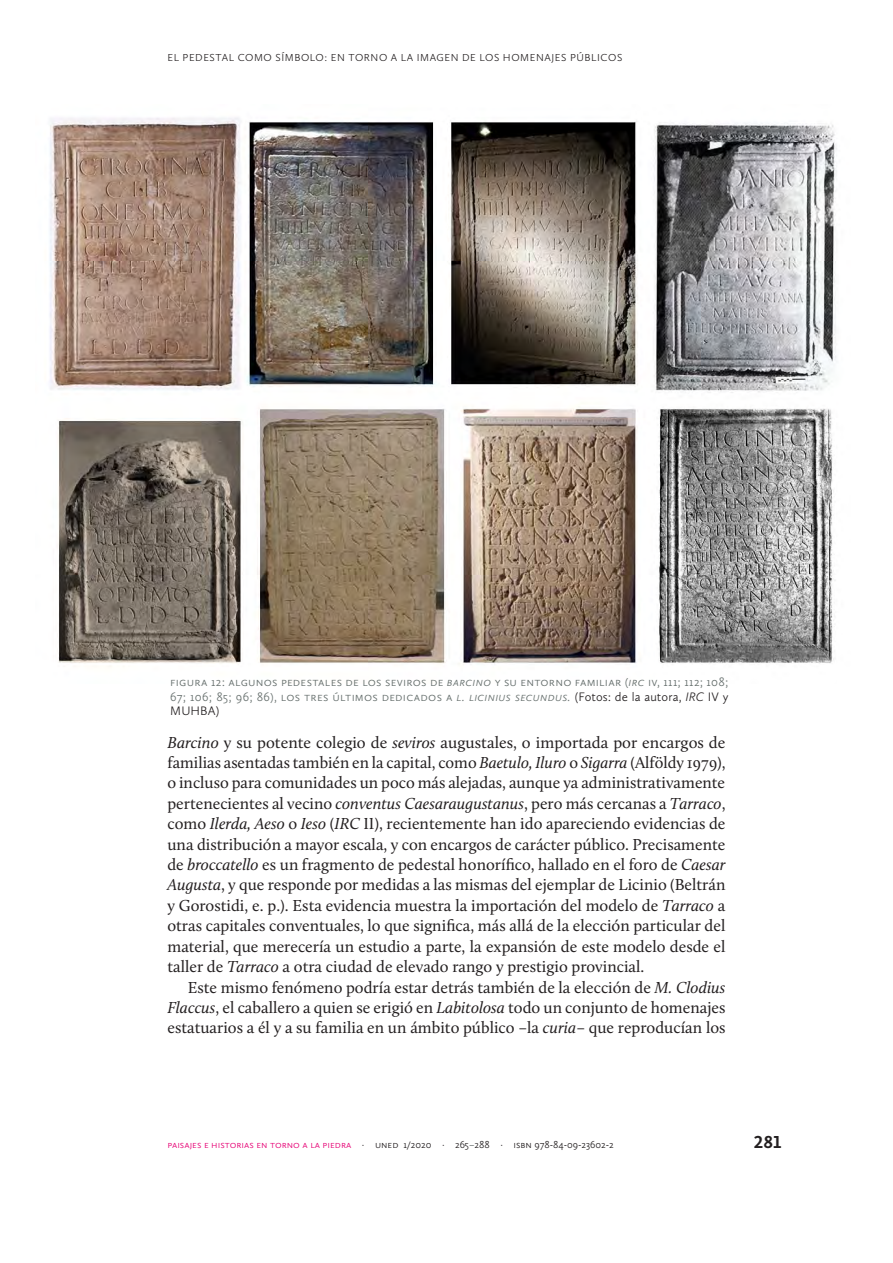
<style>
.page{position:relative;width:893px;height:1263px;background:#fff}
.page>*{position:absolute;margin:0;border:0;box-sizing:border-box;transform-origin:0 0}
.t1{font:700 18px "Calluna Sans";color:#231f20}
.Cuerpo{font:16.5px/20.4px "Calluna";color:#231f20;text-align:justify}
.Imagen_Pie{font:300 12.75px/14.2px "Calluna Sans";letter-spacing:.02em;color:#67706e;text-align:justify}
.t2{font:300 10.5px "Calluna Sans";color:#231f20}
.t3{font:300 10.5px "Calluna Sans";letter-spacing:.055em;color:#231f20}
.t4{font:300 10.5px "Calluna Sans";letter-spacing:.125em;color:#231f20}
.s1{font-style:italic}
.s2{color:#231f20}
.s3{font-style:italic;color:#231f20}
.s4{color:#e60275}
.s5{font-weight:400;color:#67706e}
</style>
<div class="page">
<img style="left:49px;top:117px;width:788px;height:550px">
<p class="t2" style="left:167px;top:52px;width:23px">El pede</p>
<p class="t3" style="left:210px;top:52px;width:228px">stal como símbolo: e n torno a la i mage</p>
<p class="t4" style="left:451px;top:52px;width:154px">n de los homenajes público</p>
<p class="t2" style="left:617px;top:52px;width:7px">s</p>
<p class="Imagen_Pie" style="left:170px;top:675px;width:560px">Figura 12: Algunos pedestales de los seviros de <span class="s1">Barcino</span> y su entorno fam iliar (<span class="s1">IRC</span> IV, 111; 112; 108; 67; 106; 85; 96; 86), los tres últim os dedicados a <span class="s1">L. Licinius Secundus.</span> <span class="s2">(Fotos: de la autora,</span> <span class="s3">IRC</span> <span class="s2">IV y MUHBA)</span></p>
<p class="Cuerpo" style="left:167px;top:732px;width:560px"><span class="s1">Barcino</span> y su potente colegio de <span class="s1">seviros</span> augustales, o importada por encargos de familias asentadas también en la capital, como <span class="s1">Baetulo, Iluro</span> o <span class="s1">Sigarra</span> (Alföldy 1979), o incluso para comunidades un poco más alejadas, aunque ya administrativamente pertenecientes al vecino <span class="s1">conventus Caesaraugustanus</span>, pero más cercanas a <span class="s1">Tarraco</span>, como <span class="s1">Ilerda, Aeso</span> o <span class="s1">Ieso</span> (<span class="s1">IRC</span> II), recientemente han ido apareciendo evidencias de una distribución a mayor escala, y con encargos de carácter público. Precisamente de <span class="s1">broccatello</span> es un fragmento de pedestal honorífico, hallado en el foro de <span class="s1">Caesar Augusta</span>, y que responde por medidas a las mismas del ejemplar de Licinio (Beltrán y Gorostidi, e. p.). Esta evidencia muestra la importación del modelo de <span class="s1">Tarraco</span> a otras capitales conventuales, lo que significa, más allá de la elección particular del material, que merecería un estudio a parte, la expansión de este modelo desde el taller de <span class="s1">Tarraco</span> a otra ciudad de elevado rango y prestigio provincial.</p>
<p class="Cuerpo" style="left:167px;top:977px;width:560px;text-indent:20px">Este mismo fenómeno podría estar detrás también de la elección de <span class="s1">M. Clodius Flaccus</span>, el caballero a quien se erigió en <span class="s1">Labitolosa</span> todo un conjunto de homenajes estatuarios a él y a su familia en un ámbito público –la <span class="s1">curia</span>– que reproducían los</p>
<p class="t2" style="left:167px;top:1138px;width:448px"><span class="s4">Paisajes e historias en torno a la piedra</span> · uned 1/2020 · 265<span class="s5">–</span>288 · isBn 978-84-09-23602-2</p>
<p class="t1" style="left:754px;top:1131px;width:29px">281</p>
</div>
